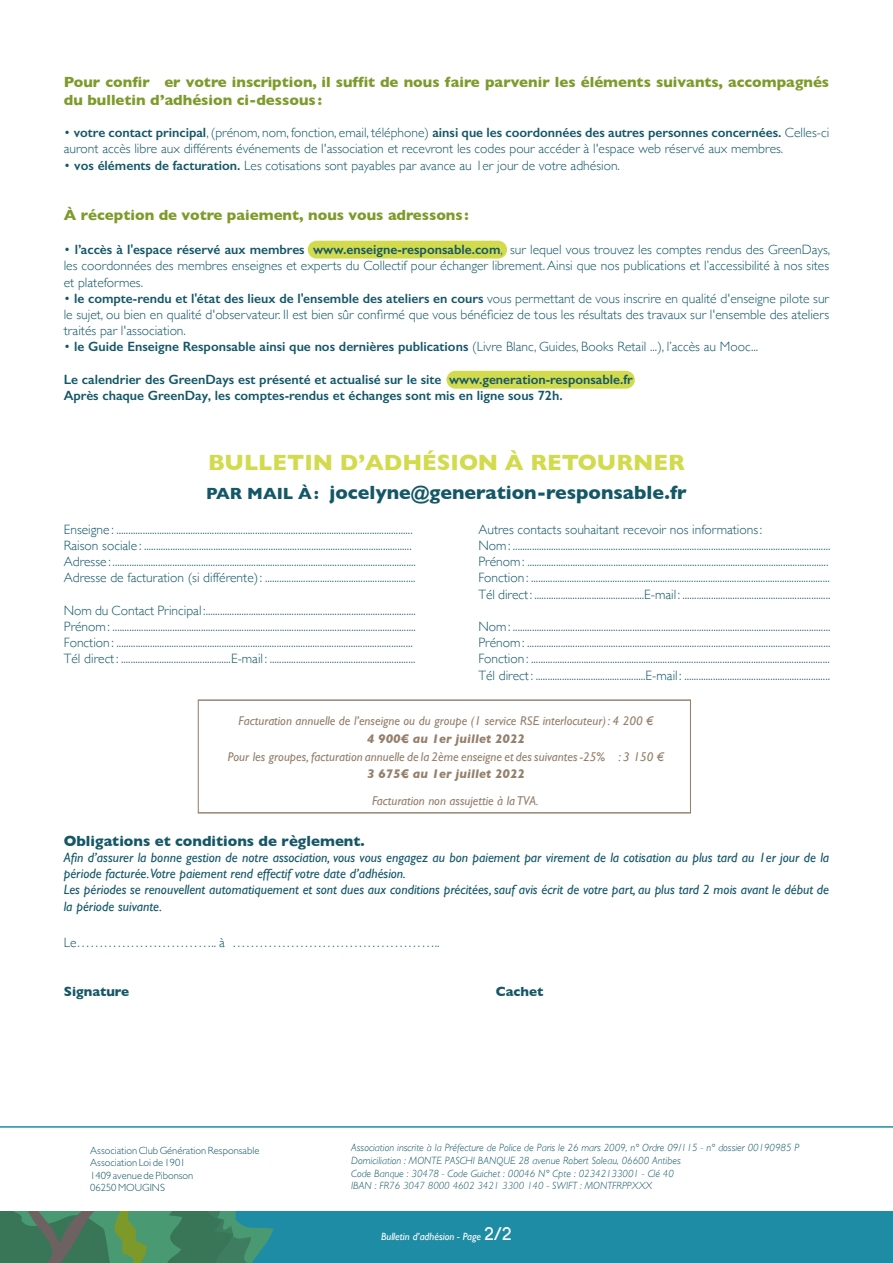
<style>
.page{position:relative;width:893px;height:1263px;background:#fff}
.page>*{position:absolute;margin:0;border:0;box-sizing:border-box;transform-origin:0 0}
.t1{font:700 22.5px "Gill Sans";color:#d2db4d}
.t2{font:700 19.5px "Gill Sans";color:#145767}
.t3{font:700 15px "Gill Sans";color:#7d9b2a}
.t4{font:700 15px "Gill Sans";color:#145767}
.t5{font:700 15px "Gill Sans";color:#7d9b2a}
.t6{font:300 13.5px/16.2px "Gill Sans";color:#145767}
.t7{font:600 13.5px/16.2px "Gill Sans";color:#145767}
.t8{font:italic 13.5px "Gill Sans";color:#145767}
.t9{font:italic 13.5px "Gill Sans";color:#145767}
.t10{font:700 13.5px "Gill Sans";color:#145767}
.t11{font:italic 12.75px "Gill Sans";color:#95806c}
.t12{font:italic 700 12.75px "Gill Sans";color:#95806c}
.t13{font:italic 300 10.5px/12.6px "Gill Sans";color:#145767}
.t14{font:300 10.5px/12.6px "Gill Sans";color:#145767}
.t15{font:italic 10.5px "Gill Sans";color:#fff}
.s1{font-weight:600}
.s2{font-style:inherit}
.s3{font-weight:300}
.s4{font-size:16.5px}
.s5{font-family:"Caviar Dreams";font-weight:700;font-style:normal;font-size:16.5px}
</style>
<div class="page">
<div style="left:308px;top:241px;width:199px;height:18px;background:#d2db4d;border-radius:9px"></div>
<div style="left:446px;top:371px;width:189px;height:18px;background:#d2db4d;border-radius:9px"></div>
<div style="left:0;top:1212px;width:893px;height:51px;background:#1f8ca5"></div>
<svg style="left:0;top:1212px;width:273px;height:51px;background:#448262"></svg>
<div style="left:198px;top:699px;width:493px;height:114px;border:1px solid #95806c"></div>
<hr style="left:0;top:1126px;width:893px;height:2px;background:#1f8ca5">
<p class="t3" style="left:64px;top:70px;width:767px">Pour confir er votre inscription, il suffit de nous faire parvenir les éléments suivants, accompagnés</p>
<p class="t5" style="left:64px;top:88px;width:260px">du bulletin d’adhésion ci-dessous :</p>
<p class="t6" style="left:64px;top:124px;width:767px">• <span class="s1">votre contact principal</span>, (prénom, nom, fonction, email, téléphone) <span class="s1">ainsi que les coordonnées des autres personnes concernées.</span> Celles-ci auront accès libre aux différents événements de l'association et recevront les codes pour accéder à l'espace web réservé aux membres.</p>
<p class="t6" style="left:64px;top:156px;width:558px">• <span class="s1">vos éléments de facturation.</span> Les cotisations sont payables par avance au 1er jour de votre adhésion.</p>
<p class="t3" style="left:64px;top:203px;width:407px"><span class="s2">À</span> réception de votre paiement, nous vous adressons :</p>
<p class="t6" style="left:64px;top:241px;width:768px;text-align:justify">• <span class="s1">l’accès à l'espace réservé aux membres www.enseigne-responsable.com</span>, sur lequel vous trouvez les comptes rendus des GreenDays, les coordonnées des membres enseignes et experts du Collectif pour échanger librement. Ainsi que nos publications et l’accessibilité à nos sites et plateformes.</p>
<p class="t6" style="left:64px;top:290px;width:767px;text-align:justify">• <span class="s1">le compte-rendu et l'état des lieux de l'ensemble des ateliers en cours</span> vous permettant de vous inscrire en qualité d'enseigne pilote sur le sujet, ou bien en qualité d'observateur. Il est bien sûr confirmé que vous bénéficiez de tous les résultats des travaux sur l'ensemble des ateliers traités par l'association.</p>
<p class="t7" style="left:64px;top:339px;width:696px"><span class="s3">•</span> le Guide Enseigne Responsable ainsi que nos dernières publications <span class="s3">(Livre Blanc, Guides, Books Retail ...), l’accès au Mooc...</span></p>
<p class="t7" style="left:64px;top:371px;width:571px">Le calendrier des GreenDays est présenté et actualisé sur le site www.generation-responsable.fr<br>Après chaque GreenDay, les comptes-rendus et échanges sont mis en ligne sous 72h.</p>
<h1 class="t1" style="left:208px;top:445px;width:478px">BULLETIN D’ADHÉSION À RETOURNER</h1>
<h2 class="t2" style="left:206px;top:477px;width:482px"><span class="s4">PAR MAIL À:</span> jocelyne@generation-responsable.fr</h2>
<p class="t6" style="left:64px;top:521px;width:354px">Enseigne : ............................................................................................................................<br>Raison sociale : ................................................................................................................<br>Adresse : ...............................................................................................................................<br>Adresse de facturation (si différente): ...............................................................</p>
<p class="t6" style="left:64px;top:602px;width:354px">Nom du Contact Principal :........................................................................................<br>Prénom: ...............................................................................................................................<br>Fonction : ............................................................................................................................<br>Tél direct: ..............................................E-mail : .............................................................</p>
<p class="t6" style="left:478px;top:521px;width:354px">Autres contacts souhaitant recevoir nos informations:<br>Nom: .....................................................................................................................................<br>Prénom: ..............................................................................................................................<br>Fonction : .............................................................................................................................<br>Tél direct: ..............................................E-mail : ..............................................................</p>
<p class="t6" style="left:478px;top:618px;width:354px;text-align:justify">Nom: .....................................................................................................................................<br>Prénom: ...............................................................................................................................<br>Fonction : .............................................................................................................................<br>Tél direct: ..............................................E-mail : .............................................................</p>
<p class="t11" style="left:239px;top:713px;width:416px">Facturation annuelle de l’enseigne ou du groupe (1 service RSE interlocuteur) : 4 200 €</p>
<p class="t12" style="left:367px;top:731px;width:159px">4 900€ au 1er juillet 2022</p>
<p class="t11" style="left:228px;top:749px;width:438px">Pour les groupes, facturation annuelle de la 2ème enseigne et des suivantes -25% : 3 150 €</p>
<p class="t12" style="left:367px;top:766px;width:159px">3 675€ au 1er juillet 2022</p>
<p class="t11" style="left:372px;top:793px;width:168px">Facturation non assujettie à la TVA.</p>
<p class="t4" style="left:64px;top:829px;width:302px">Obligations et conditions de règlement.</p>
<p class="t8" style="left:64px;top:850px;width:767px">Afin d’assurer la bonne gestion de notre association, vous vous engagez au bon paiement par virement de la cotisation au plus tard au 1er jour de la</p>
<p class="t9" style="left:64px;top:866px;width:344px">période facturée.Votre paiement rend effectif votre date d’adhésion.</p>
<p class="t8" style="left:64px;top:882px;width:767px">Les périodes se renouvellent automatiquement et sont dues aux conditions précitées, sauf avis écrit de votre part, au plus tard 2 mois avant le début de</p>
<p class="t9" style="left:64px;top:898px;width:100px">la période suivante.</p>
<p class="t6" style="left:64px;top:934px;width:377px">Le………………………….. à ………………………………………..</p>
<p class="t10" style="left:64px;top:980px;width:67px">Signature</p>
<p class="t10" style="left:496px;top:980px;width:49px">Cachet</p>
<p class="t14" style="left:90px;top:1144px;width:171px">Association Club Génération Responsable<br>Association Loi de 1901<br>1409 avenue de Pibonson<br>06250 MOUGINS</p>
<p class="t13" style="left:351px;top:1141px;width:450px">Association inscrite à la Préfecture de Police de Paris le 26 mars 2009, n° Ordre 09/115 - n° dossier 00190985 P Domiciliation : MONTE PASCHI BANQUE 28 avenue Robert Soleau, 06600 Antibes<br>Code Banque : 30478 - Code Guichet : 00046 N° Cpte : 02342133001 - Clé 40<br>IBAN : FR76 3047 8000 4602 3421 3300 140 - SWIFT : MONTFRPPXXX</p>
<p class="t15" style="left:381px;top:1230px;width:132px">Bulletin d’adhésion - Page <span class="s5">2/2</span></p>
</div>
